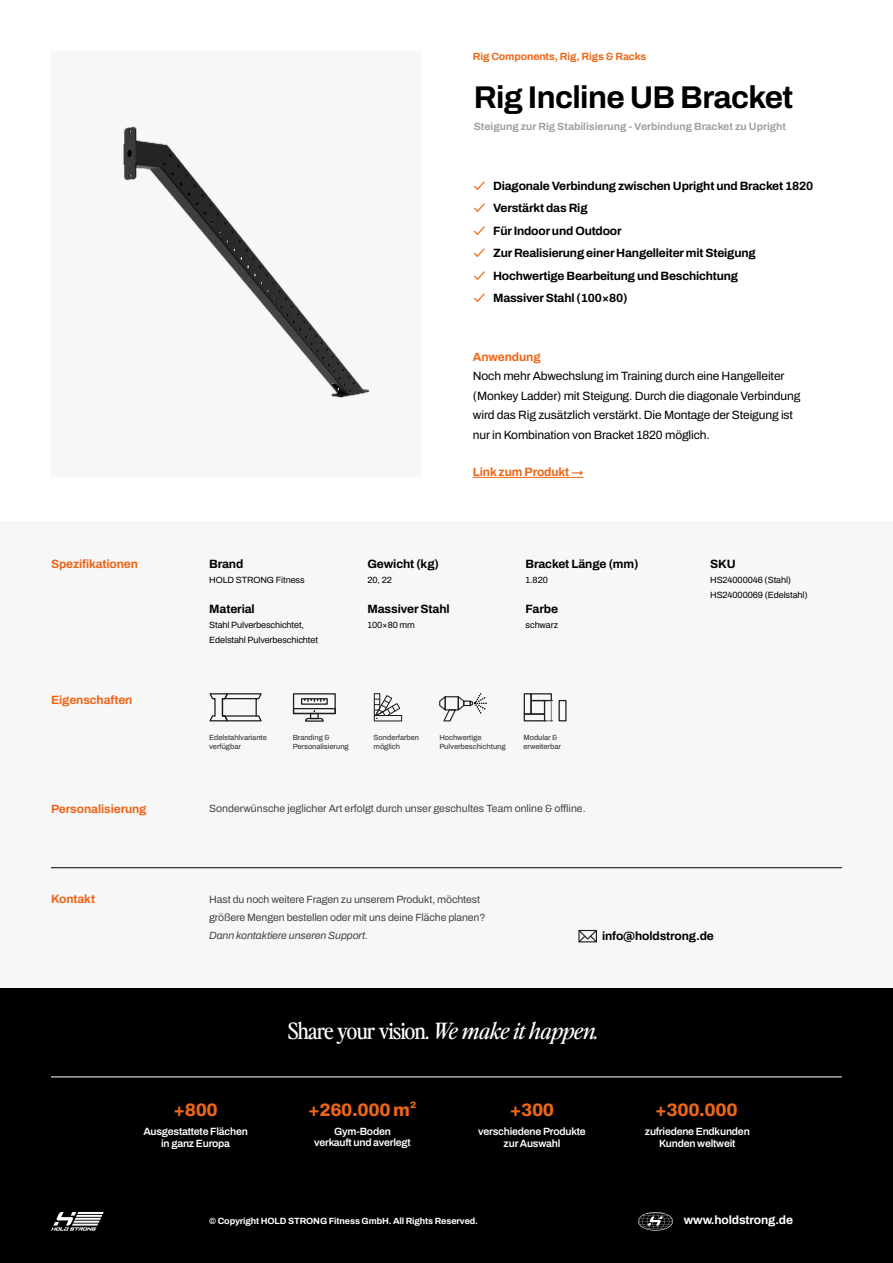
<style>
.page{position:relative;width:893px;height:1263px;background:#fff}
.page>*{position:absolute;margin:0;border:0;box-sizing:border-box;transform-origin:0 0}
.t1{font:700 31.5px "Archivo";letter-spacing:-.02em;color:#000}
.t2{font:22.5px "Perfectly Nineties";letter-spacing:-.03em;color:#fff}
.t3{font:800 18px "Archivo";letter-spacing:-.02em;color:#ec6618}
.t4{font:700 12px "Archivo";letter-spacing:-.015em;color:#000}
.t5{font:12px/19.5px "Archivo";letter-spacing:-.01em;color:#000}
.t6{font:700 12px "Archivo";letter-spacing:-.01em;color:#ec6618}
.t7{font:700 12px "Archivo";letter-spacing:-.01em;color:#fff}
.t8{font:10.5px/18px "Archivo";letter-spacing:-.01em;color:#414445}
.t9{font:600 10.5px/12px "Archivo";letter-spacing:-.02em;color:#fff;text-align:center}
.t10{font:700 10.5px "Archivo";color:#a1a1a0}
.t11{font:italic 10.5px "Archivo";letter-spacing:-.01em;color:#414445}
.t12{font:700 10.5px "Archivo";letter-spacing:-.01em;color:#ec6618}
.t13{font:9px/15px "Archivo";letter-spacing:-.01em;color:#000}
.t14{font:700 9px "Archivo";letter-spacing:-.01em;color:#fff}
.t15{font:500 7.5px/9px "Archivo";letter-spacing:-.01em;color:#414445}
.s1{font-family:"Circular Std";font-weight:500;color:#ec6618}
.s2{font-style:italic}
</style>
<div class="page">
<img style="left:123px;top:126px;width:247px;height:272px">
<div style="left:0;top:522px;width:893px;height:697px;background:#f7f7f7"></div>
<div style="left:0;top:988px;width:893px;height:275px;background:#000"></div>
<svg style="left:51px;top:1212px;width:53px;height:18px"></svg>
<hr style="left:473px;top:477px;width:110px;height:1px;background:#ec6618">
<svg style="left:638px;top:1212px;width:35px;height:18px"></svg>
<svg style="left:578px;top:930px;width:19px;height:12px"></svg>
<hr style="left:51px;top:1077px;width:791px;height:1px;background:#fff">
<hr style="left:51px;top:867px;width:791px;height:1px;background:#000">
<div style="left:524px;top:693px;width:8px;height:22px;border:1px solid #1d1d1b"></div>
<div style="left:524px;top:713px;width:21px;height:8px;border:1px solid #1d1d1b"></div>
<div style="left:530px;top:693px;width:22px;height:8px;border:1px solid #1d1d1b"></div>
<div style="left:530px;top:700px;width:15px;height:15px;border:1px solid #1d1d1b"></div>
<div style="left:559px;top:700px;width:8px;height:21px;border:1px solid #1d1d1b"></div>
<svg style="left:544px;top:700px;width:8px;height:21px"></svg>
<svg style="left:439px;top:693px;width:48px;height:29px"></svg>
<svg style="left:373px;top:693px;width:28px;height:26px"></svg>
<div style="left:293px;top:708px;width:43px;height:6px;border:1px solid #1d1d1b"></div>
<div style="left:293px;top:693px;width:43px;height:21px;border:1px solid #1d1d1b"></div>
<div style="left:301px;top:698px;width:27px;height:7px;border:1px solid #1d1d1b"></div>
<svg style="left:304px;top:699px;width:21px;height:2px"></svg>
<svg style="left:304px;top:710px;width:20px;height:12px"></svg>
<svg style="left:209px;top:693px;width:53px;height:29px"></svg>
<hr style="left:225px;top:698px;width:31px;height:1px;background:#1d1d1b">
<hr style="left:225px;top:715px;width:31px;height:2px;background:#1d1d1b">
<p class="t12" style="left:473px;top:49px;width:175px">Rig Components, Rig, Rigs &amp; Racks</p>
<h1 class="t1" style="left:474px;top:73px;width:321px">Rig Incline UB Bracket</h1>
<p class="t10" style="left:474px;top:119px;width:314px">Steigung zur Rig Stabilisierung - Verbindung Bracket zu Upright</p>
<p class="t4" style="left:474px;top:177px;width:341px"><span class="s1">✓</span> Diagonale Verbindung zwischen Upright und Bracket 1820</p>
<p class="t4" style="left:474px;top:199px;width:115px"><span class="s1">✓</span> Verstärkt das Rig</p>
<p class="t4" style="left:474px;top:222px;width:149px"><span class="s1">✓</span> Für Indoor und Outdoor</p>
<p class="t4" style="left:474px;top:244px;width:284px"><span class="s1">✓</span> Zur Realisierung einer Hangelleiter mit Steigung</p>
<p class="t4" style="left:474px;top:267px;width:266px"><span class="s1">✓</span> Hochwertige Bearbeitung und Beschichtung</p>
<p class="t4" style="left:474px;top:289px;width:155px"><span class="s1">✓</span> Massiver Stahl (100×80)</p>
<p class="t6" style="left:473px;top:348px;width:69px">Anwendung</p>
<p class="t5" style="left:473px;top:366px;width:329px">Noch mehr Abwechslung im Training durch eine Hangelleiter (Monkey Ladder) mit Steigung. Durch die diagonale Verbindung wird das Rig zusätzlich verstärkt. Die Montage der Steigung ist nur in Kombination von Bracket 1820 möglich.</p>
<p class="t6" style="left:51px;top:555px;width:89px">Spezifikationen</p>
<p class="t6" style="left:51px;top:690px;width:83px">Eigenschaften</p>
<p class="t4" style="left:209px;top:555px;width:36px">Brand</p>
<p class="t13" style="left:209px;top:572px;width:97px">HOLD STRONG Fitness</p>
<p class="t4" style="left:209px;top:600px;width:47px">Material</p>
<p class="t13" style="left:209px;top:617px;width:110px">Stahl Pulverbeschichtet,<br>Edelstahl Pulverbeschichtet</p>
<p class="t6" style="left:473px;top:462px;width:112px">Link zum Produkt →</p>
<p class="t4" style="left:367px;top:555px;width:73px">Gewicht (kg)</p>
<p class="t13" style="left:367px;top:572px;width:26px">20, 22</p>
<p class="t4" style="left:367px;top:600px;width:84px">Massiver Stahl</p>
<p class="t13" style="left:367px;top:617px;width:49px">100×80 mm</p>
<p class="t4" style="left:526px;top:555px;width:114px">Bracket Länge (mm)</p>
<p class="t13" style="left:526px;top:572px;width:24px">1.820</p>
<p class="t4" style="left:526px;top:600px;width:34px">Farbe</p>
<p class="t13" style="left:526px;top:617px;width:34px">schwarz</p>
<p class="t15" style="left:209px;top:732px;width:59px">Edelstahlvariante verfügbar</p>
<p class="t15" style="left:293px;top:732px;width:58px">Branding &amp;<br>Personalisierung</p>
<p class="t15" style="left:374px;top:732px;width:47px">Sonderfarben möglich</p>
<p class="t15" style="left:439px;top:732px;width:68px">Hochwertige<br>Pulverbeschichtung</p>
<p class="t15" style="left:523px;top:732px;width:39px">Modular &amp; erweiterbar</p>
<p class="t6" style="left:51px;top:800px;width:97px">Personalisierung</p>
<p class="t8" style="left:209px;top:799px;width:378px">Sonderwünsche jeglicher Art erfolgt durch unser geschultes Team online &amp; offline.</p>
<p class="t4" style="left:710px;top:555px;width:27px">SKU</p>
<p class="t13" style="left:710px;top:572px;width:99px">HS24000046 (Stahl)<br>HS24000069 (Edelstahl)</p>
<p class="t6" style="left:51px;top:889px;width:46px">Kontakt</p>
<p class="t8" style="left:209px;top:890px;width:278px">Hast du noch weitere Fragen zu unserem Produkt, möchtest größere Mengen bestellen oder mit uns deine Fläche planen?</p>
<p class="t11" style="left:209px;top:928px;width:160px">Dann kontaktiere unseren Support.</p>
<p class="t4" style="left:602px;top:927px;width:113px">info@holdstrong.de</p>
<h2 class="t2" style="left:288px;top:1015px;width:312px">Share your vision. <span class="s2">We make it happen.</span></h2>
<h3 class="t3" style="left:173px;top:1096px;width:46px">+800</h3>
<h3 class="t3" style="left:308px;top:1096px;width:110px">+260.000 m²</h3>
<h3 class="t3" style="left:510px;top:1096px;width:46px">+300</h3>
<h3 class="t3" style="left:655px;top:1096px;width:84px">+300.000</h3>
<p class="t9" style="left:143px;top:1125px;width:106px">Ausgestattete Flächen in ganz Europa</p>
<p class="t9" style="left:314px;top:1126px;width:98px;line-height:10.9px">Gym-Boden verkauft und averlegt</p>
<p class="t9" style="left:478px;top:1125px;width:109px">verschiedene Produkte zur Auswahl</p>
<p class="t9" style="left:645px;top:1125px;width:106px">zufriedene Endkunden<br>Kunden weltweit</p>
<p class="t14" style="left:209px;top:1214px;width:270px">© Copyright HOLD STRONG Fitness GmbH. All Rights Reserved.</p>
<p class="t7" style="left:684px;top:1211px;width:111px">www.holdstrong.de</p>
</div>
